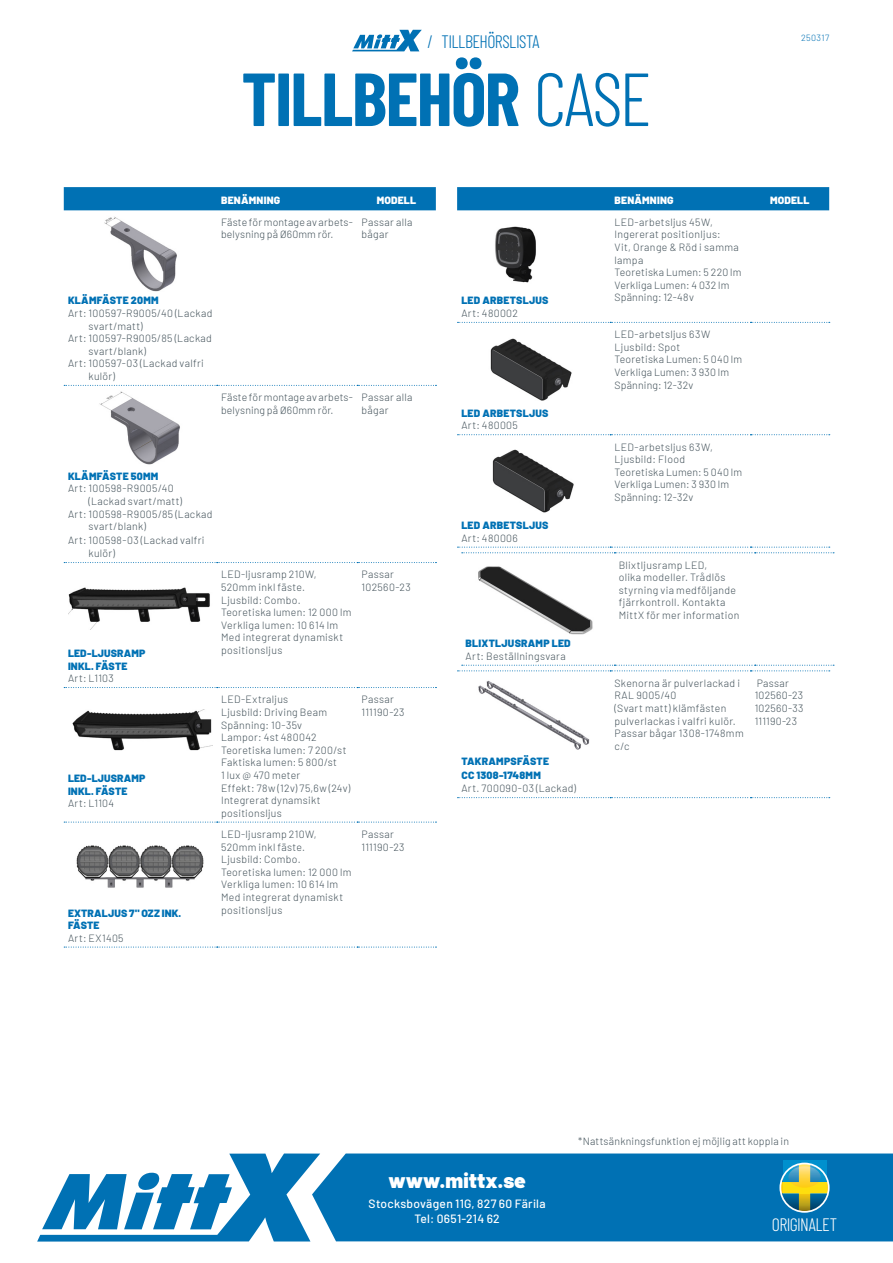
<style>
.page{position:relative;width:893px;height:1263px;background:#fff}
.page>*{position:absolute;margin:0;border:0;box-sizing:border-box;transform-origin:0 0}
.t1{font:700 75px "Barlow Condensed";letter-spacing:-.02em;color:#0071b4}
.t2{font:900 21px "Barlow";letter-spacing:.005em;color:#fff}
.t3{font:300 18px "Barlow Condensed";letter-spacing:-.03em;color:#0071b4}
.t4{font:300 18px "Barlow Condensed";letter-spacing:-.025em;color:#fff}
.t5{font:500 12px/15px "Barlow";letter-spacing:.025em;color:#fff;text-align:center}
.t6{font:300 10.5px/12.6px "Barlow";letter-spacing:.03em;color:#425159}
.t7{font:900 10.5px/12.6px "Barlow";letter-spacing:.02em;color:#0071b4}
.t8{font:900 10.5px "Barlow";letter-spacing:.02em;color:#fff}
.t9{font:300 9px "Barlow";letter-spacing:.04em;color:#0071b4}
.s1{font-weight:300}
</style>
<div class="page">
<div style="left:320px;top:1153px;width:573px;height:88px;background:#0071b4"></div>
<svg style="left:37px;top:1153px;width:283px;height:88px"></svg>
<img style="left:783px;top:1161px;width:43px;height:1px">
<svg style="left:779px;top:1162px;width:51px;height:51px;background:#75a487"></svg>
<div style="left:64px;top:187px;width:372px;height:23px;background:#0071b4"></div>
<svg style="left:64px;top:385px;width:372px;height:1px"></svg>
<svg style="left:64px;top:562px;width:372px;height:1px"></svg>
<svg style="left:64px;top:687px;width:372px;height:1px"></svg>
<svg style="left:64px;top:822px;width:372px;height:1px"></svg>
<svg style="left:64px;top:947px;width:372px;height:1px"></svg>
<img style="left:104px;top:216px;width:73px;height:76px">
<img style="left:99px;top:391px;width:81px;height:74px">
<img style="left:68px;top:587px;width:142px;height:42px">
<img style="left:72px;top:710px;width:141px;height:41px">
<img style="left:76px;top:845px;width:128px;height:43px">
<div style="left:457px;top:187px;width:372px;height:23px;background:#0071b4"></div>
<svg style="left:457px;top:322px;width:373px;height:1px"></svg>
<svg style="left:457px;top:434px;width:373px;height:1px"></svg>
<svg style="left:457px;top:797px;width:373px;height:1px"></svg>
<img style="left:495px;top:226px;width:41px;height:57px">
<img style="left:490px;top:338px;width:82px;height:63px">
<img style="left:492px;top:449px;width:82px;height:64px">
<svg style="left:457px;top:547px;width:377px;height:6px"></svg>
<svg style="left:457px;top:665px;width:377px;height:6px"></svg>
<img style="left:478px;top:566px;width:115px;height:69px">
<img style="left:478px;top:680px;width:112px;height:70px">
<svg style="left:352px;top:30px;width:70px;height:21px"></svg>
<p class="t3" style="left:427px;top:29px;width:114px">/ TILLBEHÖRSLISTA</p>
<p class="t9" style="left:801px;top:31px;width:30px">250317</p>
<p class="t1" style="left:241px;top:46px;width:411px">TILLBEHÖR <span class="s1">CASE</span></p>
<p class="t8" style="left:221px;top:192px;width:61px">BENÄMNING</p>
<p class="t8" style="left:377px;top:192px;width:41px">MODELL</p>
<p class="t6" style="left:221px;top:215px;width:132px">Fäste för montage av arbets&shy;belysning på Ø60mm rör.</p>
<p class="t6" style="left:361px;top:215px;width:52px">Passar alla bågar</p>
<p class="t7" style="left:68px;top:294px;width:92px">KLÄMFÄSTE 20MM</p>
<p class="t6" style="left:89px;top:306px;width:125px;text-indent:-21px">Art: 100597-R9005/40 (Lackad svart/matt)</p>
<p class="t6" style="left:89px;top:331px;width:125px;text-indent:-21px">Art: 100597-R9005/85 (Lackad svart/blank)</p>
<p class="t6" style="left:89px;top:357px;width:117px;text-indent:-21px">Art: 100597-03 (Lackad valfri kulör)</p>
<p class="t6" style="left:221px;top:390px;width:132px">Fäste för montage av arbets&shy;belysning på Ø60mm rör.</p>
<p class="t6" style="left:361px;top:390px;width:52px">Passar alla bågar</p>
<p class="t7" style="left:68px;top:469px;width:92px">KLÄMFÄSTE 50MM</p>
<p class="t6" style="left:89px;top:482px;width:95px;text-indent:-21px">Art: 100598-R9005/40 (Lackad svart/matt)</p>
<p class="t6" style="left:89px;top:507px;width:126px;text-indent:-21px">Art: 100598-R9005/85 (Lackad svart/blank)</p>
<p class="t6" style="left:89px;top:532px;width:118px;line-height:13.5px;text-indent:-21px">Art: 100598-03 (Lackad valfri kulör)</p>
<p class="t7" style="left:68px;top:646px;width:79px">LED-LJUSRAMP<br>INKL. FÄSTE</p>
<p class="t6" style="left:68px;top:671px;width:47px">Art: L1103</p>
<p class="t7" style="left:68px;top:771px;width:79px">LED-LJUSRAMP<br>INKL. FÄSTE</p>
<p class="t6" style="left:68px;top:796px;width:48px">Art: L1104</p>
<p class="t7" style="left:68px;top:906px;width:115px">EXTRALJUS 7" OZZ INK.<br>FÄSTE</p>
<p class="t6" style="left:68px;top:931px;width:57px">Art: EX1405</p>
<p class="t6" style="left:221px;top:567px;width:97px">LED-ljusramp 210W,<br>520mm inkl fäste.</p>
<p class="t6" style="left:221px;top:593px;width:81px">Ljusbild: Combo.</p>
<p class="t6" style="left:221px;top:605px;width:132px">Teoretiska lumen: 12 000 lm<br>Verkliga lumen: 10 614 lm</p>
<p class="t6" style="left:221px;top:630px;width:123px">Med integrerat dynamiskt positionsljus</p>
<p class="t6" style="left:221px;top:692px;width:69px">LED-Extraljus</p>
<p class="t6" style="left:221px;top:705px;width:107px">Ljusbild: Driving Beam</p>
<p class="t6" style="left:221px;top:718px;width:83px">Spänning: 10-35v</p>
<p class="t6" style="left:221px;top:730px;width:97px">Lampor: 4st 480042</p>
<p class="t6" style="left:221px;top:743px;width:127px">Teoretiska lumen: 7 200/st</p>
<p class="t6" style="left:221px;top:755px;width:117px">Faktiska lumen: 5 800/st</p>
<p class="t6" style="left:221px;top:768px;width:81px">1 lux @ 470 meter</p>
<p class="t6" style="left:221px;top:781px;width:131px">Effekt: 78w (12v) 75,6w (24v)</p>
<p class="t6" style="left:221px;top:793px;width:101px">Integrerat dynamsikt</p>
<p class="t6" style="left:221px;top:806px;width:62px">positionsljus</p>
<p class="t6" style="left:221px;top:827px;width:97px">LED-ljusramp 210W,<br>520mm inkl fäste.</p>
<p class="t6" style="left:221px;top:852px;width:81px">Ljusbild: Combo.</p>
<p class="t6" style="left:221px;top:865px;width:132px">Teoretiska lumen: 12 000 lm<br>Verkliga lumen: 10 614 lm</p>
<p class="t6" style="left:221px;top:890px;width:123px">Med integrerat dynamiskt positionsljus</p>
<p class="t6" style="left:361px;top:567px;width:34px">Passar</p>
<p class="t6" style="left:361px;top:580px;width:51px">102560-23</p>
<p class="t6" style="left:361px;top:692px;width:34px">Passar</p>
<p class="t6" style="left:361px;top:705px;width:45px">111190-23</p>
<p class="t6" style="left:361px;top:827px;width:34px">Passar</p>
<p class="t6" style="left:361px;top:840px;width:45px">111190-23</p>
<p class="t7" style="left:461px;top:294px;width:89px">LED ARBETSLJUS</p>
<p class="t6" style="left:461px;top:306px;width:58px">Art: 480002</p>
<p class="t7" style="left:461px;top:406px;width:89px">LED ARBETSLJUS</p>
<p class="t6" style="left:461px;top:419px;width:58px">Art: 480005</p>
<p class="t7" style="left:461px;top:518px;width:89px">LED ARBETSLJUS</p>
<p class="t6" style="left:461px;top:531px;width:58px">Art: 480006</p>
<p class="t7" style="left:466px;top:636px;width:107px">BLIXTLJUSRAMP LED</p>
<p class="t6" style="left:466px;top:649px;width:102px">Art: Beställningsvara</p>
<p class="t7" style="left:461px;top:754px;width:89px">TAKRAMPSFÄSTE</p>
<p class="t7" style="left:461px;top:768px;width:81px">CC 1308-1748MM</p>
<p class="t6" style="left:461px;top:781px;width:116px">Art. 700090-03 (Lackad)</p>
<p class="t8" style="left:614px;top:192px;width:61px">BENÄMNING</p>
<p class="t8" style="left:770px;top:192px;width:41px">MODELL</p>
<p class="t6" style="left:614px;top:215px;width:126px">LED-arbetsljus 45W,<br>Ingererat positionljus:<br>Vit, Orange &amp; Röd i samma lampa</p>
<p class="t6" style="left:614px;top:265px;width:129px">Teoretiska Lumen: 5 220 lm</p>
<p class="t6" style="left:614px;top:278px;width:117px">Verkliga Lumen: 4 032 lm</p>
<p class="t6" style="left:614px;top:291px;width:81px">Spänning: 12-48v</p>
<p class="t6" style="left:614px;top:327px;width:97px">LED-arbetsljus 63W</p>
<p class="t6" style="left:614px;top:340px;width:67px">Ljusbild: Spot</p>
<p class="t6" style="left:614px;top:352px;width:129px">Teoretiska Lumen: 5 040 lm</p>
<p class="t6" style="left:614px;top:365px;width:116px">Verkliga Lumen: 3 930 lm</p>
<p class="t6" style="left:614px;top:378px;width:81px">Spänning: 12-32v</p>
<p class="t6" style="left:614px;top:440px;width:100px">LED-arbetsljus 63W,<br>Ljusbild: Flood</p>
<p class="t6" style="left:614px;top:465px;width:129px">Teoretiska Lumen: 5 040 lm</p>
<p class="t6" style="left:614px;top:477px;width:116px">Verkliga Lumen: 3 930 lm</p>
<p class="t6" style="left:614px;top:490px;width:81px">Spänning: 12-32v</p>
<p class="t6" style="left:619px;top:558px;width:122px">Blixtljusramp LED,<br>olika modeller. Trådlös styrning via medföljande fjärrkontroll. Kontakta<br>MittX för mer information</p>
<p class="t6" style="left:614px;top:676px;width:127px">Skenorna är pulverlackad i<br>RAL 9005/40</p>
<p class="t6" style="left:614px;top:701px;width:123px">(Svart matt) klämfästen pulverlackas i valfri kulör.</p>
<p class="t6" style="left:614px;top:726px;width:131px">Passar bågar 1308-1748mm c/c</p>
<p class="t6" style="left:757px;top:676px;width:33px">Passar</p>
<p class="t6" style="left:755px;top:688px;width:50px">102560-23</p>
<p class="t6" style="left:755px;top:701px;width:50px">102560-33</p>
<p class="t6" style="left:755px;top:714px;width:44px">111190-23</p>
<p class="t2" style="left:388px;top:1165px;width:139px">www.mittx.se</p>
<p class="t5" style="left:369px;top:1195px;width:179px">Stocksbovägen 11G, 827 60 Färila<br>Tel: 0651-214 62</p>
<p class="t6" style="left:578px;top:1134px;width:212px">*Nattsänkningsfunktion ej möjlig att koppla in</p>
<p class="t4" style="left:772px;top:1211px;width:67px">ORIGINALET</p>
</div>
